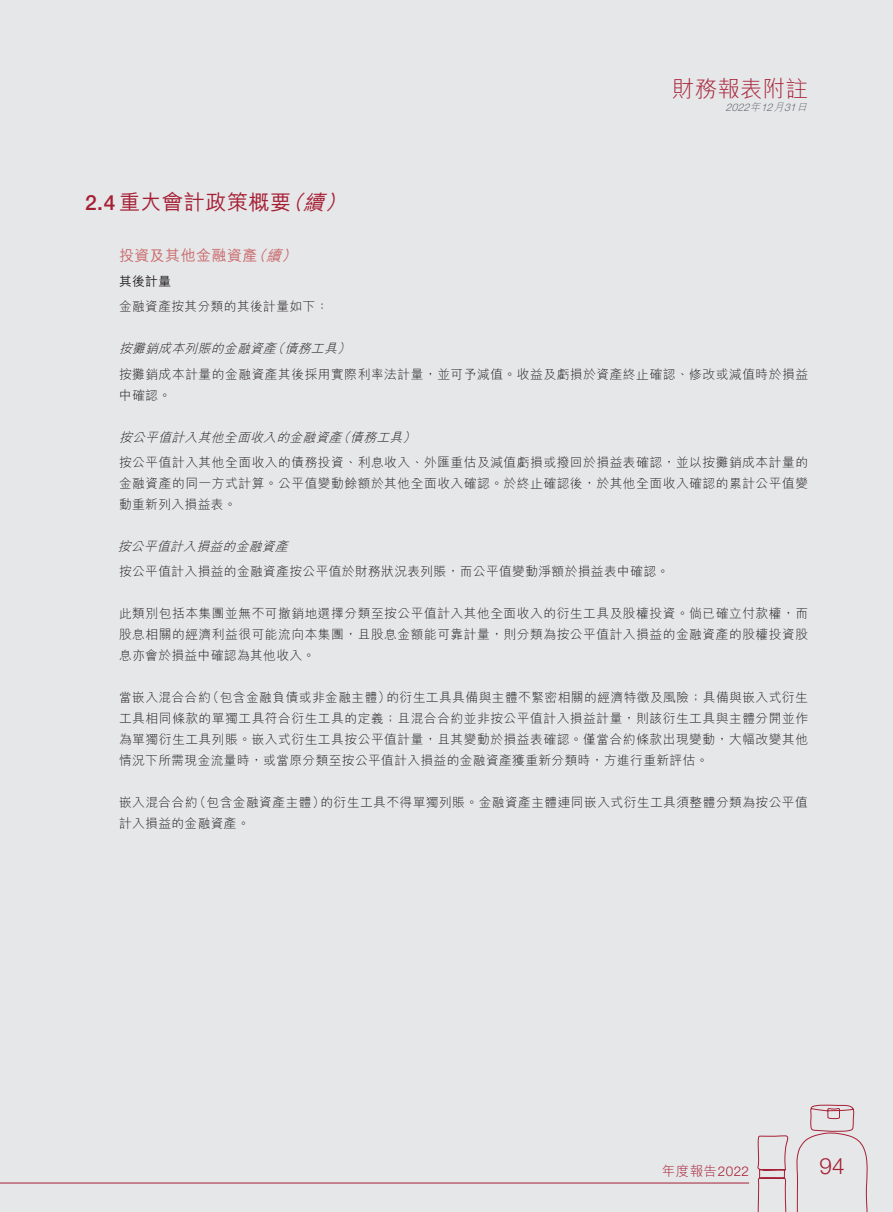
<style>
.page{position:relative;width:893px;height:1212px;background:#e6e7e9}
.page>*{position:absolute;margin:0;border:0;box-sizing:border-box;transform-origin:0 0}
.t1{font:300 22.5px "M Hei HK";letter-spacing:.01em;color:#a62035}
.t2{font:300 22.5px "Helvetica Neue LT Std";color:#a62035}
.t3{font:500 21px "M Hei HK";letter-spacing:.03em;color:#a62035}
.t4{font:italic 500 21px "M Hei HK";color:#a62035}
.t5{font:500 15px "M Hei HK";letter-spacing:.03em;color:#c96a6c}
.t6{font:italic 500 15px "M Hei HK";color:#c96a6c}
.t7{font:300 13.5px "M Hei HK";color:#a62035}
.t8{font:300 12.75px/21px "M Hei HK";letter-spacing:.035em;color:#231f20}
.t9{font:italic 300 12.75px "M Hei HK";color:#231f20}
.t10{font:500 12.75px "M Hei HK";color:#231f20}
.t11{font:italic 300 10.5px "Helvetica Neue LT Std";color:#6c6d70}
.t12{font:italic 300 10.5px "M Hei HK";color:#6c6d70}
.s1{font-family:"Helvetica Neue LT Std"}
</style>
<div class="page">
<svg style="left:797px;top:1104px;width:71px;height:108px"></svg>
<svg style="left:757px;top:1135px;width:31px;height:77px"></svg>
<hr style="left:0;top:1182px;width:749px;height:1px;background:#a62035">
<h2 class="t3" style="left:85px;top:187px;width:208px"><span class="s1">2.4</span>重大會計政策概要</h2>
<p class="t6" style="left:281px;top:244px;width:22px">(</p>
<h2 class="t4" style="left:282px;top:187px;width:30px">（</h2>
<h2 class="t4" style="left:325px;top:187px;width:30px">(</h2>
<h2 class="t4" style="left:303px;top:187px;width:30px">續</h2>
<p class="t5" style="left:119px;top:244px;width:140px">投資及其他金融資產</p>
<p class="t10" style="left:119px;top:272px;width:54px">其後計量</p>
<p class="t8" style="left:119px;top:296px;width:211px">金融資產按其分類的其後計量如下：</p>
<p class="t6" style="left:251px;top:244px;width:22px">（</p>
<p class="t6" style="left:266px;top:244px;width:22px">續</p>
<h1 class="t1" style="left:672px;top:77px;width:137px">財務報表附註</h1>
<p class="t12" style="left:796px;top:102px;width:15px">日</p>
<p class="t12" style="left:750px;top:102px;width:15px">年</p>
<p class="t12" style="left:773px;top:102px;width:15px">月</p>
<p class="t11" style="left:726px;top:101px;width:28px">2022</p>
<p class="t11" style="left:761px;top:101px;width:17px">12</p>
<p class="t11" style="left:784px;top:101px;width:17px">31</p>
<p class="t9" style="left:272px;top:342px;width:18px">（</p>
<p class="t8" style="left:119px;top:363px;width:691px">按攤銷成本計量的金融資產其後採用實際利率法計量，並可予減值。收益及虧損於資產終止確認、修改或減值時於損益中確認。</p>
<p class="t9" style="left:403px;top:430px;width:18px">(</p>
<p class="t9" style="left:337px;top:342px;width:18px">(</p>
<p class="t9" style="left:119px;top:342px;width:223px">按攤銷成本列賬的金融資產債務工具</p>
<p class="t9" style="left:337px;top:430px;width:18px">（</p>
<p class="t8" style="left:119px;top:451px;width:691px;text-align:justify">按公平值計入其他全面收入的債務投資、利息收入、外匯重估及減值虧損或撥回於損益表確認，並以按攤銷成本計量的金融資產的同一方式計算。公平值變動餘額於其他全面收入確認。於終止確認後，於其他全面收入確認的累計公平值變動重新列入損益表。</p>
<p class="t9" style="left:118px;top:540px;width:175px">按公平值計入損益的金融資產</p>
<p class="t8" style="left:119px;top:561px;width:552px">按公平值計入損益的金融資產按公平值於財務狀況表列賬，而公平值變動淨額於損益表中確認。</p>
<p class="t8" style="left:119px;top:603px;width:691px;text-align:justify">此類別包括本集團並無不可撤銷地選擇分類至按公平值計入其他全面收入的衍生工具及股權投資。倘已確立付款權，而股息相關的經濟利益很可能流向本集團，且股息金額能可靠計量，則分類為按公平值計入損益的金融資產的股權投資股息亦會於損益中確認為其他收入。</p>
<p class="t8" style="left:386px;top:687px;width:423px">的衍生工具具備與主體不緊密相關的經濟特徵及風險；具備與嵌入式衍生</p>
<p class="t9" style="left:119px;top:430px;width:288px">按公平值計入其他全面收入的金融資產債務工具</p>
<p class="t8" style="left:207px;top:687px;width:186px">（包含金融負債或非金融主體）</p>
<p class="t8" style="left:119px;top:687px;width:691px">當嵌入混合合約<br>工具相同條款的單獨工具符合衍生工具的定義；且混合合約並非按公平值計入損益計量，則該衍生工具與主體分開並作為單獨衍生工具列賬。嵌入式衍生工具按公平值計量，且其變動於損益表確認。僅當合約條款出現變動，大幅改變其他情況下所需現金流量時，或當原分類至按公平值計入損益的金融資產獲重新分類時，方進行重新評估。</p>
<p class="t8" style="left:320px;top:792px;width:489px">的衍生工具不得單獨列賬。金融資產主體連同嵌入式衍生工具須整體分類為按公平值</p>
<p class="t8" style="left:193px;top:792px;width:133px">（包含金融資產主體）</p>
<p class="t8" style="left:119px;top:792px;width:132px">嵌入混合合約<br>計入損益的金融資產。</p>
<p class="t7" style="left:662px;top:1164px;width:89px">年度報告<span class="s1">2022</span></p>
<h1 class="t2" style="left:819px;top:1152px;width:27px">94</h1>
</div>
